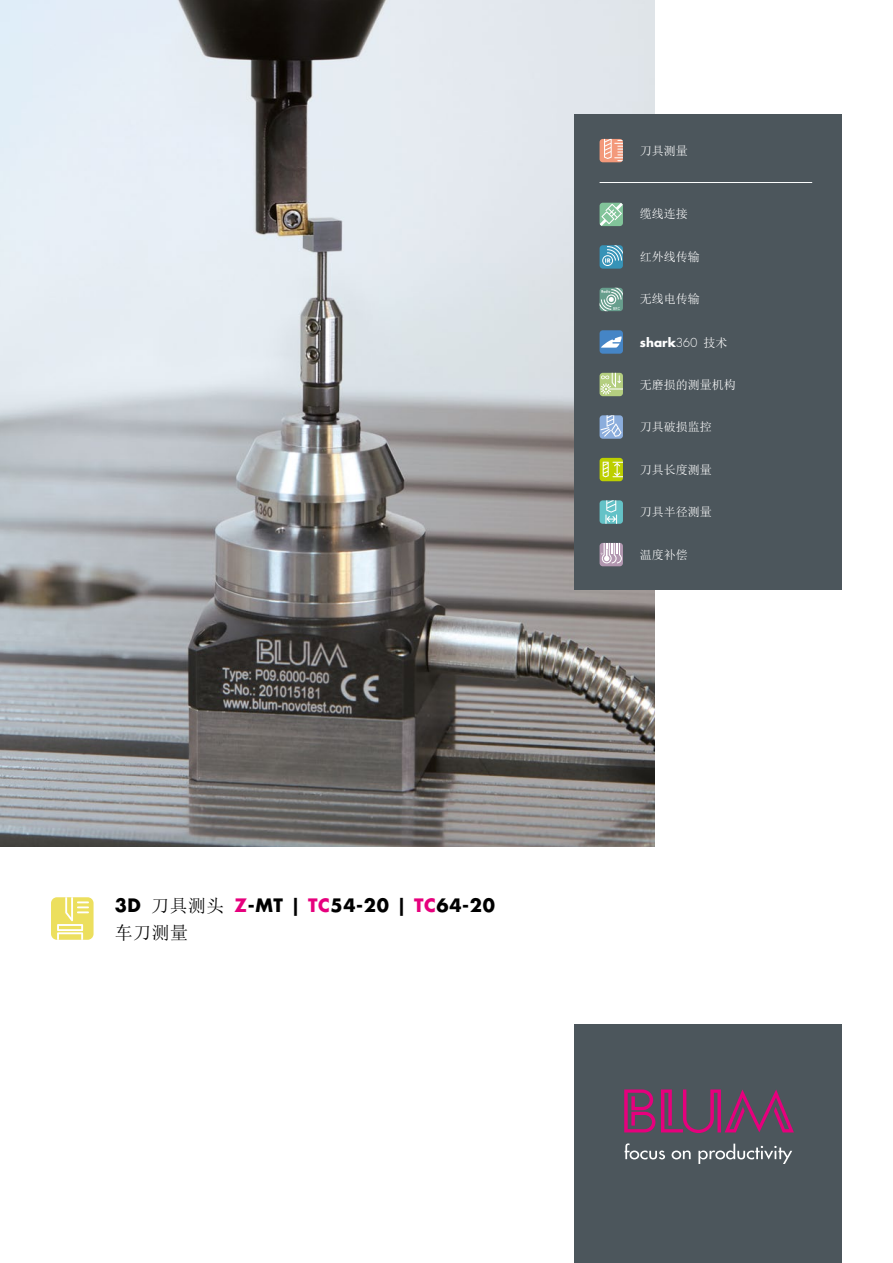
<style>
.page{position:relative;width:893px;height:1263px;background:#fff}
.page>*{position:absolute;margin:0;border:0;box-sizing:border-box;transform-origin:0 0}
.t1{font:700 18px "Futura";letter-spacing:.035em;color:#000}
.t2{font:18px "Sim Sun";color:#000}
.t3{font:12px "Sim Sun";color:#fff}
.t4{font:700 12px "Futura";color:#fff}
.s1{font-family:"Sim Sun";font-weight:400}
.s2{color:#e6007d}
.s3{font-weight:300}
</style>
<div class="page">
<div style="left:574px;top:1025px;width:268px;height:238px;background:#4c565c"></div>
<svg style="left:625px;top:1143px;width:40px;height:16px"></svg>
<svg style="left:672px;top:1150px;width:19px;height:9px"></svg>
<svg style="left:698px;top:1143px;width:94px;height:21px"></svg>
<svg style="left:624px;top:1089px;width:31px;height:43px"></svg>
<svg style="left:661px;top:1089px;width:133px;height:44px"></svg>
<img style="left:0;top:0;width:655px;height:846px">
<div style="left:51px;top:897px;width:43px;height:43px;background:#ecdf5e;border-radius:6px"></div>
<svg style="left:57px;top:897px;width:32px;height:43px"></svg>
<div style="left:574px;top:115px;width:268px;height:475px;background:#4c565c"></div>
<div style="left:600px;top:139px;width:23px;height:23px;background:#f3997b;border-radius:3px"></div>
<svg style="left:604px;top:139px;width:19px;height:22px"></svg>
<svg style="left:600px;top:203px;width:23px;height:23px"></svg>
<div style="left:600px;top:245px;width:23px;height:24px;background:#3793b7;border-radius:3px"></div>
<svg style="left:602px;top:245px;width:21px;height:21px"></svg>
<svg style="left:600px;top:288px;width:23px;height:23px"></svg>
<div style="left:600px;top:373px;width:23px;height:23px;background:#b4ce80;border-radius:3px"></div>
<svg style="left:600px;top:373px;width:23px;height:22px"></svg>
<div style="left:600px;top:415px;width:23px;height:24px;background:#8baddc;border-radius:3px"></div>
<svg style="left:600px;top:415px;width:21px;height:22px"></svg>
<svg style="left:600px;top:458px;width:23px;height:23px"></svg>
<svg style="left:603px;top:462px;width:20px;height:15px"></svg>
<hr style="left:600px;top:182px;width:212px;height:1px;background:#fff">
<div style="left:600px;top:500px;width:23px;height:24px;background:#64c2c7;border-radius:3px"></div>
<svg style="left:605px;top:500px;width:12px;height:24px"></svg>
<div style="left:600px;top:543px;width:23px;height:23px;background:#b297b0;border-radius:3px"></div>
<svg style="left:601px;top:543px;width:21px;height:20px"></svg>
<div style="left:600px;top:330px;width:23px;height:24px;background:#4585c6;border-radius:3px"></div>
<svg style="left:601px;top:336px;width:21px;height:12px"></svg>
<h1 class="t1" style="left:115px;top:893px;width:382px">3D <span class="s1">刀具测头</span> <span class="s2">Z</span>-MT | <span class="s2">TC</span>54-20 | <span class="s2">TC</span>64-20</h1>
<h1 class="t2" style="left:115px;top:924px;width:75px">车刀测量</h1>
<p class="t3" style="left:640px;top:144px;width:49px">刀具测量</p>
<p class="t3" style="left:640px;top:208px;width:49px">缆线连接</p>
<p class="t3" style="left:640px;top:251px;width:61px">红外线传输</p>
<p class="t3" style="left:640px;top:293px;width:61px">无线电传输</p>
<p class="t4" style="left:640px;top:334px;width:89px">shark<span class="s3">360</span> <span class="s1">技术</span></p>
<p class="t3" style="left:640px;top:378px;width:97px">无磨损的测量机构</p>
<p class="t3" style="left:640px;top:421px;width:73px">刀具破损监控</p>
<p class="t3" style="left:640px;top:463px;width:73px">刀具长度测量</p>
<p class="t3" style="left:640px;top:506px;width:73px">刀具半径测量</p>
<p class="t3" style="left:640px;top:548px;width:49px">温度补偿</p>
</div>
